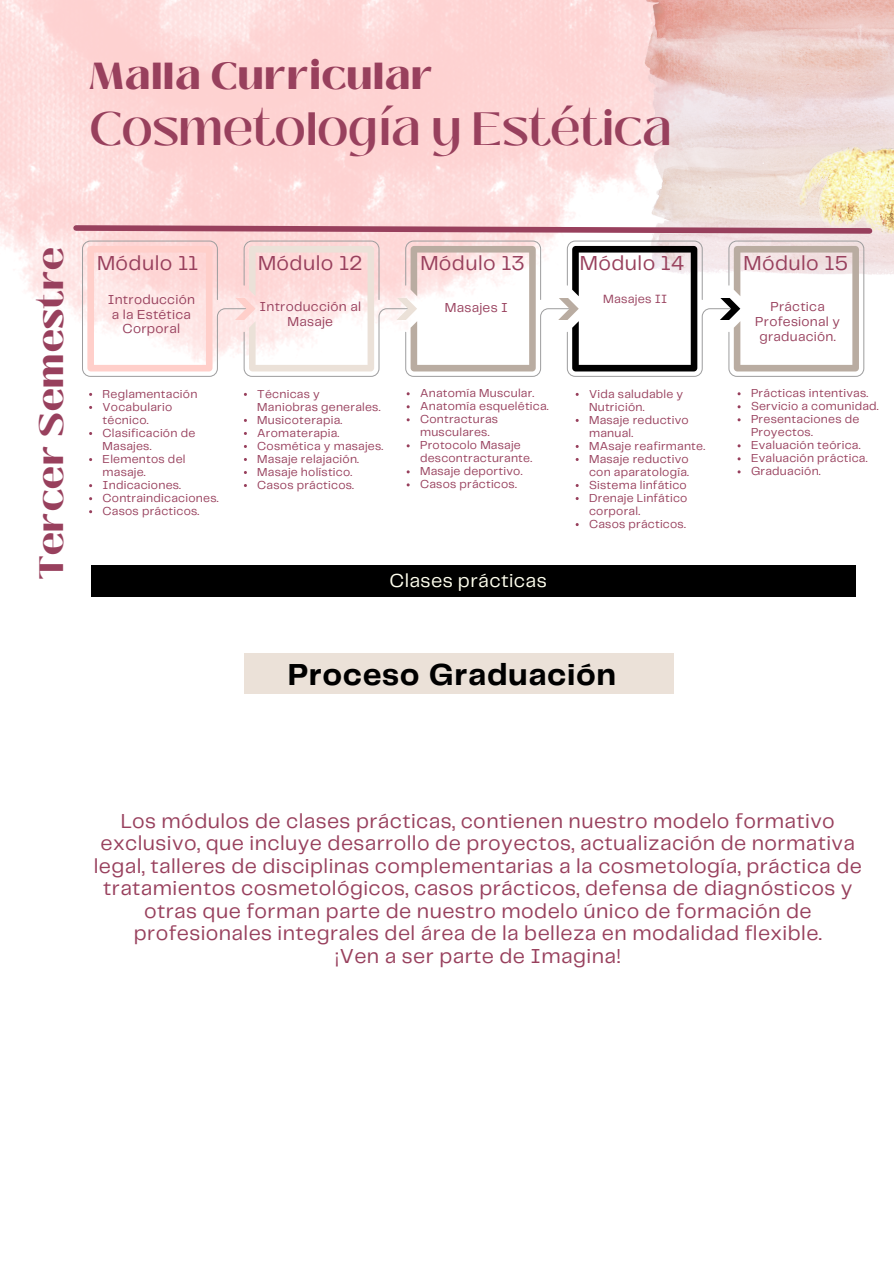
<style>
.page{position:relative;width:894px;height:1264px;background:#fff}
.page>*{position:absolute;margin:0;border:0;box-sizing:border-box;transform-origin:0 0}
.t1{font:600 46.5px "Black Mango";color:#98405d}
.t2{font:900 37.5px "Black Mango";letter-spacing:.03em;color:#98405d}
.t3{font:900 33.75px "Black Mango";letter-spacing:.03em;color:#98405d}
.t4{font:700 31.5px "Telegraf";letter-spacing:.02em;color:#000}
.t5{font:21px/22.5px "Telegraf";letter-spacing:.02em;color:#98405d;text-align:center}
.t6{font:19.5px "Telegraf";letter-spacing:.02em;color:#ffffef}
.t7{font:13.5px/14.7px "Telegraf";letter-spacing:.02em;color:#98405d;text-align:center}
.t8{font:12.45px "Telegraf";letter-spacing:.02em;color:#98405d}
.t9{font:12px/13px "Telegraf";letter-spacing:.02em;color:#98405d}
</style>
<div class="page">
<img style="left:0;top:0;width:631px;height:306px">
<img style="left:631px;top:0;width:262px;height:275px">
<img style="left:795px;top:143px;width:98px;height:98px">
<div style="left:244px;top:653px;width:429px;height:40px;background:#ebe1d8"></div>
<div style="left:519px;top:565px;width:336px;height:32px;background:#000"></div>
<div style="left:252px;top:565px;width:336px;height:32px;background:#000"></div>
<div style="left:91px;top:565px;width:336px;height:32px;background:#000"></div>
<svg style="left:70px;top:222px;width:804px;height:155px"></svg>
<p class="t2" style="left:89px;top:48px;width:345px">Malla Curricular</p>
<p class="t1" style="left:89px;top:94px;width:583px">Cosmetología y Estética</p>
<p class="t3" style="left:26px;top:579px;width:333px;rotate:-90deg">Tercer Semestre</p>
<p class="t5" style="left:97px;top:252px;width:103px">Módulo 11</p>
<p class="t5" style="left:258px;top:252px;width:106px">Módulo 12</p>
<p class="t5" style="left:420px;top:252px;width:106px">Módulo 13</p>
<p class="t5" style="left:579px;top:252px;width:106px">Módulo 14</p>
<p class="t5" style="left:743px;top:252px;width:106px">Módulo 15</p>
<p class="t7" style="left:108px;top:293px;width:89px">Introducción</p>
<p class="t7" style="left:112px;top:307px;width:81px">a la Estética<br>Corporal</p>
<p class="t8" style="left:603px;top:293px;width:66px">Masajes II</p>
<p class="t7" style="left:259px;top:300px;width:103px">Introducción al<br>Masaje</p>
<p class="t7" style="left:755px;top:300px;width:86px">Práctica<br>Profesional y graduación.</p>
<p class="t7" style="left:445px;top:301px;width:65px">Masajes I</p>
<p class="t9" style="left:102px;top:388px;width:96px">Reglamentación</p>
<p class="t9" style="left:102px;top:401px;width:71px">Vocabulario técnico.</p>
<p class="t9" style="left:102px;top:427px;width:94px">Clasificación de<br>Masajes.</p>
<p class="t9" style="left:102px;top:453px;width:84px">Elementos del masaje.</p>
<p class="t9" style="left:102px;top:479px;width:80px">Indicaciones.</p>
<p class="t9" style="left:102px;top:492px;width:117px">Contraindicaciones.</p>
<p class="t9" style="left:102px;top:505px;width:98px">Casos prácticos.</p>
<p class="t9" style="left:257px;top:388px;width:125px">Técnicas y<br>Maniobras generales.</p>
<p class="t9" style="left:257px;top:414px;width:86px">Musicoterapia.</p>
<p class="t9" style="left:257px;top:427px;width:83px">Aromaterapia.</p>
<p class="t9" style="left:257px;top:440px;width:127px">Cosmética y masajes.</p>
<p class="t9" style="left:257px;top:453px;width:103px">Masaje relajación.</p>
<p class="t9" style="left:257px;top:466px;width:96px">Masaje holístico.</p>
<p class="t9" style="left:257px;top:479px;width:98px">Casos prácticos.</p>
<p class="t9" style="left:420px;top:387px;width:116px">Anatomía Muscular.</p>
<p class="t9" style="left:420px;top:400px;width:130px">Anatomía esquelética.</p>
<p class="t9" style="left:420px;top:413px;width:79px">Contracturas musculares.</p>
<p class="t9" style="left:420px;top:439px;width:113px">Protocolo Masaje descontracturante.</p>
<p class="t9" style="left:420px;top:465px;width:104px">Masaje deportivo.</p>
<p class="t9" style="left:420px;top:478px;width:98px">Casos prácticos.</p>
<p class="t6" style="left:389px;top:572px;width:159px">Clases prácticas</p>
<p class="t9" style="left:589px;top:388px;width:96px">Vida saludable y<br>Nutrición.</p>
<p class="t9" style="left:589px;top:414px;width:101px">Masaje reductivo manual.</p>
<p class="t9" style="left:589px;top:440px;width:117px">MAsaje reafirmante.</p>
<p class="t9" style="left:589px;top:453px;width:101px">Masaje reductivo con aparatología.</p>
<p class="t9" style="left:589px;top:479px;width:99px">Sistema linfático</p>
<p class="t9" style="left:589px;top:492px;width:100px">Drenaje Linfático corporal.</p>
<p class="t9" style="left:589px;top:518px;width:98px">Casos prácticos.</p>
<p class="t4" style="left:287px;top:661px;width:330px">Proceso Graduación</p>
<p class="t9" style="left:750px;top:387px;width:119px">Prácticas intentivas.</p>
<p class="t9" style="left:750px;top:400px;width:129px">Servicio a comunidad.</p>
<p class="t9" style="left:750px;top:413px;width:110px">Presentaciones de<br>Proyectos.</p>
<p class="t9" style="left:750px;top:439px;width:111px">Evaluación teórica.</p>
<p class="t9" style="left:750px;top:452px;width:118px">Evaluación práctica.</p>
<p class="t9" style="left:750px;top:465px;width:71px">Graduación.</p>
<p class="t5" style="left:94px;top:810px;width:769px">Los módulos de clases prácticas, contienen nuestro modelo formativo exclusivo, que incluye desarrollo de proyectos, actualización de normativa legal, talleres de disciplinas complementarias a la cosmetología, práctica de tratamientos cosmetológicos, casos prácticos, defensa de diagnósticos y otras que forman parte de nuestro modelo único de formación de profesionales integrales del área de la belleza en modalidad flexible.</p>
<p class="t5" style="left:335px;top:945px;width:287px">¡Ven a ser parte de Imagina!</p>
</div>
